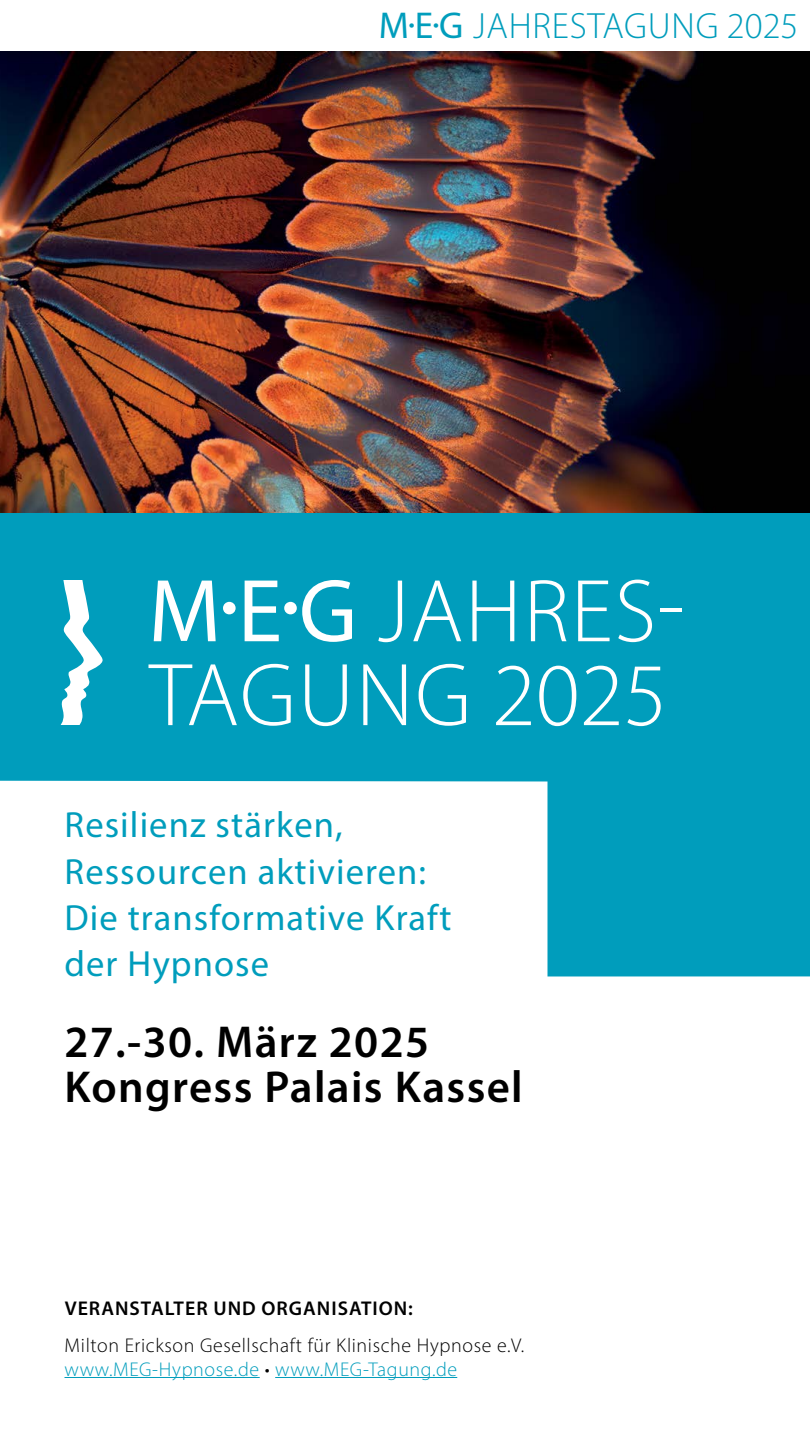
<style>
.page{position:relative;width:810px;height:1440px;background:#fff}
.page>*{position:absolute;margin:0;border:0;box-sizing:border-box;transform-origin:0 0}
.t1{font:300 90px/83.8px "Myriad Pro";letter-spacing:.02em;color:#fff}
.t2{font:600 44.92px/45.5px "Myriad Pro";letter-spacing:.03em;color:#000}
.t3{font:300 36.67px "Myriad Pro";letter-spacing:.02em;color:#009dbc}
.t4{font:36.53px/46.4px "Myriad Pro";letter-spacing:.03em;color:#009dbc}
.t5{font:300 19.95px/23.9px "Myriad Pro";letter-spacing:.03em;color:#000}
.t6{font:600 19.95px "Myriad Pro";letter-spacing:.05em;color:#000}
.s1{font-weight:400;font-size:37.5px}
.s2{font-weight:400}
.s3{color:#009dbc}
</style>
<div class="page">
<svg style="left:0;top:512px;width:810px;height:464px;fill:#009dbc"></svg>
<img style="left:0;top:51px;width:810px;height:461px">
<svg style="left:39px;top:581px;width:64px;height:144px"></svg>
<hr style="left:64px;top:1377px;width:196px;height:1px;background:#009dbc">
<hr style="left:275px;top:1377px;width:182px;height:1px;background:#009dbc">
<h3 class="t3" style="left:379px;top:4px;width:421px"><span class="s1">M</span><sup>•</sup><span class="s1">E</span><sup>•</sup><span class="s1">G</span> JAHRESTAGUNG 2025</h3>
<h1 class="t1" style="left:148px;top:568px;width:538px"><span class="s2">M</span><sup>•</sup><span class="s2">E</span><sup>•</sup><span class="s2">G</span> JAHRES-<br>TAGUNG 2025</h1>
<h3 class="t4" style="left:64px;top:801px;width:388px">Resilienz stärken,<br>Ressourcen aktivieren:<br>Die transformative Kraft der Hypnose</h3>
<h2 class="t2" style="left:64px;top:1018px;width:460px">27.-30. März 2025<br>Kongress Palais Kassel</h2>
<p class="t6" style="left:65px;top:1295px;width:350px">VERANSTALTER UND ORGANISATION:</p>
<p class="t5" style="left:64px;top:1333px;width:461px">Milton Erickson Gesellschaft für Klinische Hypnose e.V. <span class="s3">www.MEG-Hypnose.de</span> • <span class="s3">www.MEG-Tagung.de</span></p>
</div>
